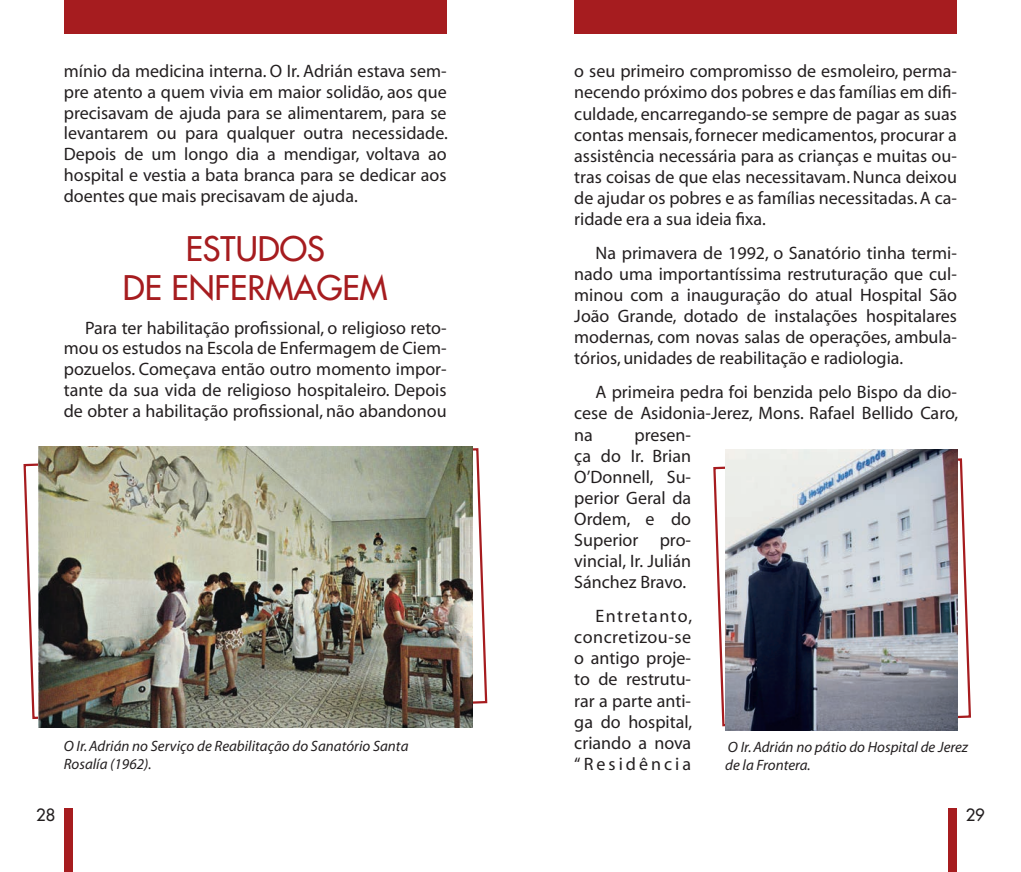
<style>
.page{position:relative;width:1021px;height:872px;background:#fff}
.page>*{position:absolute;margin:0;border:0;box-sizing:border-box;transform-origin:0 0}
.t1{font:33px/39px "Futura";color:#a61c1f;text-align:center}
.t2{font:18px/21.1px "Myriad";color:#231f20;text-align:justify}
.t3{font:16.5px "Futura";color:#231f20}
.t4{font:italic 15px/18px "Myriad";color:#231f20}
</style>
<div class="page">
<div style="left:64px;top:808px;width:8px;height:64px;background:#a61c1f"></div>
<div style="left:948px;top:808px;width:9px;height:64px;background:#a61c1f"></div>
<div style="left:64px;top:0;width:382px;height:34px;background:#a61c1f"></div>
<div style="left:574px;top:0;width:383px;height:34px;background:#a61c1f"></div>
<svg style="left:23px;top:448px;width:465px;height:271px"></svg>
<img style="left:38px;top:446px;width:435px;height:281px">
<svg style="left:713px;top:457px;width:258px;height:270px"></svg>
<img style="left:725px;top:450px;width:232px;height:280px">
<p class="t2" style="left:574px;top:61px;width:384px">o seu primeiro compromisso de esmoleiro, perma&shy;necendo próximo dos pobres e das famílias em difi&shy;culdade, encarregando-se sempre de pagar as suas contas mensais, fornecer medicamentos, procurar a assistência necessária para as crianças e muitas ou&shy;tras coisas de que elas necessitavam. Nunca deixou de ajudar os pobres e as famílias necessitadas. A ca&shy;ridade era a sua ideia fixa.</p>
<p class="t2" style="left:574px;top:243px;width:384px;text-indent:21px">Na primavera de 1992, o Sanatório tinha termi&shy;nado uma importantíssima restruturação que cul&shy;minou com a inauguração do atual Hospital São João Grande, dotado de instalações hospitalares modernas, com novas salas de operações, ambula&shy;tórios, unidades de reabilitação e radiologia.</p>
<p class="t2" style="left:574px;top:382px;width:385px;text-indent:21px">A primeira pedra foi benzida pelo Bispo da dio&shy;cese de Asidonia-Jerez, Mons. Rafael Bellido Caro, na</p>
<p class="t2" style="left:64px;top:62px;width:385px;line-height:20.7px">mínio da medicina interna. O Ir. Adrián estava sem&shy;pre atento a quem vivia em maior solidão, aos que precisavam de ajuda para se alimentarem, para se levantarem ou para qualquer outra necessidade.<br>Depois de um longo dia a mendigar, voltava ao hospital e vestia a bata branca para se dedicar aos doentes que mais precisavam de ajuda.</p>
<h1 class="t1" style="left:123px;top:229px;width:266px">ESTUDOS<br>DE ENFERMAGEM</h1>
<p class="t2" style="left:64px;top:318px;width:384px;line-height:20.7px;text-indent:21px">Para ter habilitação profissional, o religioso reto&shy;mou os estudos na Escola de Enfermagem de Ciem&shy;pozuelos. Começava então outro momento impor&shy;tante da sua vida de religioso hospitaleiro. Depois de obter a habilitação profissional, não abandonou</p>
<p class="t2" style="left:574px;top:425px;width:118px;text-indent:60px">presen&shy;ça do Ir. Brian O’Donnell, Su&shy;perior Geral da Ordem, e do Superior pro&shy;vincial, Ir. Julián Sánchez Bravo.</p>
<p class="t2" style="left:574px;top:606px;width:120px;text-indent:21px">Entretanto, concretizou-se o antigo proje&shy;to de restrutu&shy;rar a parte anti&shy;ga do hospital, criando a nova “Residência</p>
<p class="t4" style="left:64px;top:738px;width:346px">O Ir. Adrián no Serviço de Reabilitação do Sanatório Santa<br>Rosalía (1962).</p>
<p class="t4" style="left:725px;top:739px;width:244px">O Ir. Adrián no pátio do Hospital de Jerez de la Frontera.</p>
<p class="t3" style="left:36px;top:804px;width:21px">28</p>
<p class="t3" style="left:965px;top:804px;width:21px">29</p>
</div>
